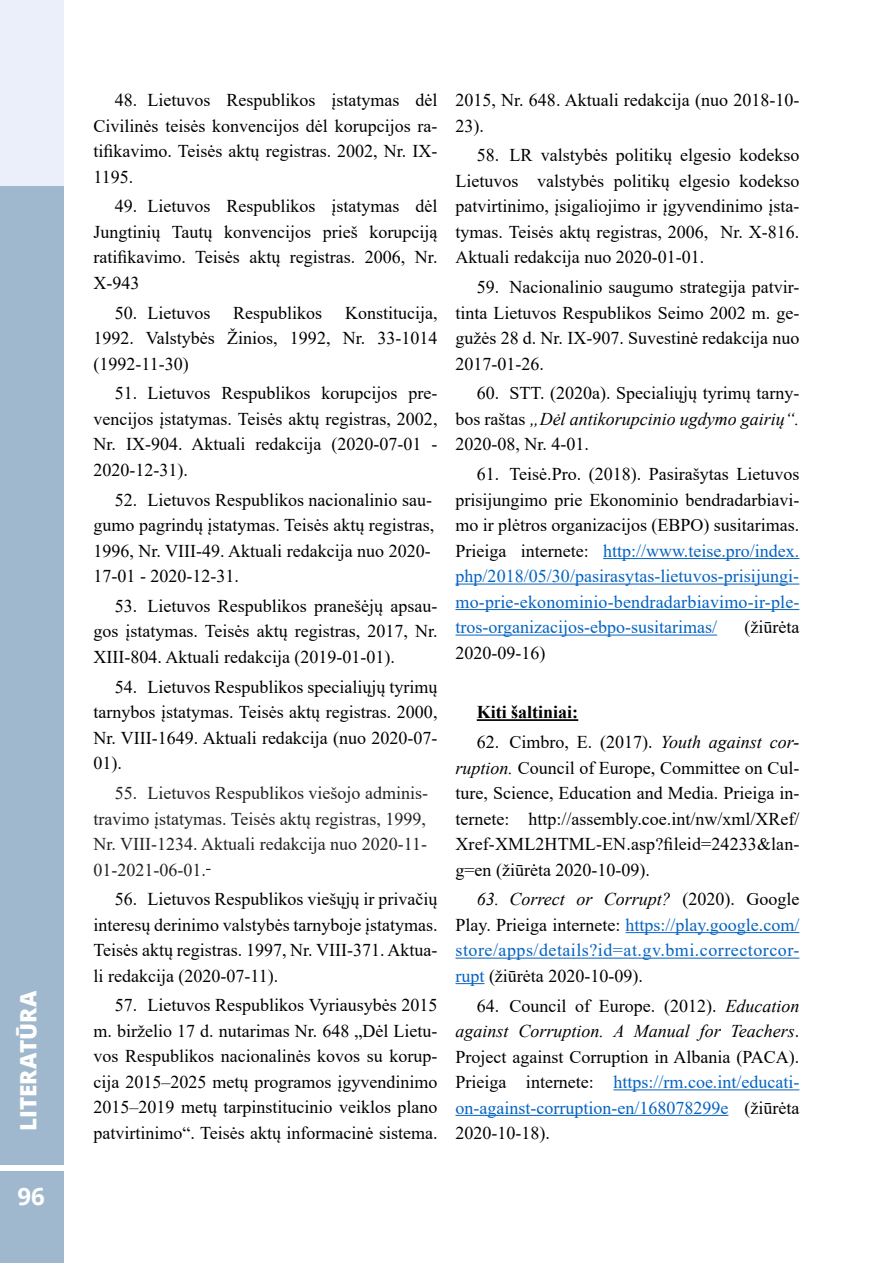
<style>
.page{position:relative;width:893px;height:1263px;background:#fff}
.page>*{position:absolute;margin:0;border:0;box-sizing:border-box;transform-origin:0 0}
.t1{font:700 24px "Open Sans";color:#fff}
.t2{font:800 22.5px "Open Sans";color:#fff}
.t3{font:18px/25.5px "Times New Roman";color:#000;text-align:justify}
.t4{font:18px/25.5px "Times New Roman";color:#0563c1;text-align:justify}
.t5{font:18px/25.5px "Times New Roman";color:#222;text-align:justify}
.t6{font:700 18px "Times New Roman";color:#000}
.s1{font-style:italic}
.s2{color:#000}
.s3{font-style:italic;color:#000}
.s4{color:#0563c1}
</style>
<div class="page">
<hr style="left:603px;top:558px;width:196px;height:1px;background:#0563c1">
<hr style="left:455px;top:584px;width:344px;height:1px;background:#0563c1">
<hr style="left:455px;top:609px;width:344px;height:1px;background:#0563c1">
<hr style="left:455px;top:635px;width:262px;height:1px;background:#0563c1">
<hr style="left:477px;top:719px;width:101px;height:2px;background:#000">
<hr style="left:626px;top:932px;width:173px;height:1px;background:#0563c1">
<hr style="left:455px;top:958px;width:344px;height:1px;background:#0563c1">
<svg style="left:455px;top:983px;width:29px;height:1px"></svg>
<hr style="left:613px;top:1089px;width:186px;height:1px;background:#0563c1">
<hr style="left:455px;top:1115px;width:273px;height:1px;background:#0563c1">
<div style="left:0;top:0;width:64px;height:1263px;background:#a0b8cd"></div>
<div style="left:0;top:1165px;width:79px;height:6px;background:#fff"></div>
<div style="left:0;top:0;width:64px;height:185px;background:#ebeffa"></div>
<p class="t2" style="left:11px;top:1131px;width:142px;rotate:-90deg">LITERATŪRA</p>
<h1 class="t1" style="left:17px;top:1179px;width:29px">96</h1>
<p class="t3" style="left:94px;top:87px;width:345px;text-indent:21px">48. Lietuvos Respublikos įstatymas dėl Civilinės teisės konvencijos dėl korupcijos ra&shy;tifikavimo. Teisės aktų registras. 2002, Nr. IX-1195.</p>
<p class="t3" style="left:94px;top:193px;width:345px;text-indent:21px">49. Lietuvos Respublikos įstatymas dėl Jungtinių Tautų konvencijos prieš korupciją ratifikavimo. Teisės aktų registras. 2006, Nr.<br>X-943</p>
<p class="t3" style="left:115px;top:299px;width:97px">50. Lietuvos</p>
<p class="t3" style="left:233px;top:299px;width:91px">Respublikos</p>
<p class="t3" style="left:94px;top:299px;width:345px;text-indent:251px">Konstitucija, 1992. Valstybės Žinios, 1992, Nr. 33-1014 (1992-11-30)</p>
<p class="t3" style="left:94px;top:380px;width:345px;text-indent:21px">51. Lietuvos Respublikos korupcijos pre&shy;vencijos įstatymas. Teisės aktų registras, 2002, Nr. IX-904. Aktuali redakcija (2020-07-01 - 2020-12-31).</p>
<p class="t3" style="left:94px;top:486px;width:342px;text-align:left;text-indent:21px">52. Lietuvos Respublikos nacionalinio sau&shy;gumo pagrindų į statymas. Teisės aktų registras, 1996, Nr. VIII-49. Aktuali redakcija nuo 2020- 17-01 - 2020-12-31.</p>
<p class="t3" style="left:94px;top:593px;width:345px;text-indent:21px">53. Lietuvos Respublikos pranešėjų apsau&shy;gos įstatymas. Teisės aktų registras, 2017, Nr.<br>XIII-804. Aktuali redakcija (2019-01-01).</p>
<p class="t3" style="left:94px;top:673px;width:345px;text-indent:21px">54. Lietuvos Respublikos specialiųjų tyrimų tarnybos įstatymas. Teisės aktų registras. 2000, Nr. VIII-1649. Aktuali redakcija (nuo 2020-07- 01).</p>
<p class="t5" style="left:94px;top:780px;width:336px;text-indent:21px">55. Lietuvos Respublikos viešojo adminis&shy;travimo įstatymas. Teisės aktų registras, 1999, Nr. VIII-1234. Aktuali redakcija nuo 2020-11- 01-2021-06-01.</p>
<p class="t3" style="left:94px;top:886px;width:345px;text-indent:21px">56. Lietuvos Respublikos viešųjų ir privačių interesų derinimo valstybės tarnyboje įstatymas.<br>Teisės aktų registras. 1997, Nr. VIII-371. Aktua&shy;li redakcija (2020-07-11).</p>
<p class="t3" style="left:94px;top:992px;width:345px;text-indent:21px">57. Lietuvos Respublikos Vyriausybės 2015 m. birželio 17 d. nutarimas Nr. 648 „Dėl Lietu&shy;vos Respublikos nacionalinės kovos su korup&shy;cija 2015–2025 metų programos įgyvendinimo 2015–2019 metų tarpinstitucinio veiklos plano patvirtinimo“. Teisės aktų informacinė sistema.</p>
<p class="t3" style="left:455px;top:87px;width:345px">2015, Nr. 648. Aktuali redakcija (nuo 2018-10-<br>23).</p>
<p class="t3" style="left:455px;top:142px;width:345px;text-indent:21px">58. LR valstybės politikų elgesio kodekso Lietuvos valstybės politikų elgesio kodekso patvirtinimo, įsigaliojimo ir įgyvendinimo įsta&shy;tymas. Teisės aktų registras, 2006, Nr. X-816.<br>Aktuali redakcija nuo 2020-01-01.</p>
<p class="t3" style="left:455px;top:274px;width:345px;text-indent:21px">59. Nacionalinio saugumo strategija patvir&shy;tinta Lietuvos Respublikos Seimo 2002 m. ge&shy;gužės 28 d. Nr. IX-907. Suvestinė redakcija nuo 2017-01-26.</p>
<p class="t3" style="left:455px;top:380px;width:345px;text-indent:21px">60. STT. (2020a). Specialiųjų tyrimų tarny&shy;bos raštas <span class="s1">„Dėl antikorupcinio ugdymo gairių“.<br></span>2020-08, Nr. 4-01.</p>
<p class="t4" style="left:455px;top:461px;width:346px;text-indent:21px"><span class="s2">61. Teisė.Pro. (2018). Pasirašytas Lietuvos prisijungimo prie Ekonominio bendradarbiavi&shy;mo ir plėtros organizacijos (EBPO) susitarimas.<br>Prieiga internete:</span> http://www.teise.pro/index. php/2018/05/30/pasirasytas-lietuvos-prisijungi&shy;mo-prie-ekonominio-bendradarbiavimo-ir-ple&shy;tros-organizacijos-ebpo-susitarimas/</p>
<p class="t3" style="left:744px;top:614px;width:56px">(žiūrėta</p>
<p class="t3" style="left:455px;top:639px;width:91px">2020-09-16)</p>
<p class="t6" style="left:477px;top:699px;width:103px">Kiti šaltiniai:</p>
<p class="t3" style="left:455px;top:729px;width:346px;text-indent:21px">62. Cimbro, E. (2017). <span class="s1">Youth against cor&shy;ruption.</span> Council of Europe, Committee on Cul&shy;ture, Science, Education and Media. Prieiga in&shy;ternete: http://assembly.coe.int/nw/xml/XRef/ Xref-XML2HTML-EN.asp?fileid=24233&amp;lan&shy;g=en (žiūrėta 2020-10-09).</p>
<p class="t4" style="left:455px;top:886px;width:345px;text-indent:21px"><span class="s3">63. Correct or Corrupt?</span> <span class="s2">(2020). Google Play. Prieiga internete:</span> https://play.google.com/ store/apps/details?id=at.gv.bmi.correctorcor&shy;rupt <span class="s2">(žiūrėta 2020-10-09).</span></p>
<p class="t3" style="left:455px;top:992px;width:345px;text-indent:21px">64. Council of Europe. (2012). <span class="s1">Education against Corruption. A Manual for Teachers</span>.<br>Project against Corruption in Albania (PACA).<br>Prieiga internete: <span class="s4">https://rm.coe.int/educati&shy;on-against-corruption-en/168078299e</span> (žiūrėta 2020-10-18).</p>
</div>
